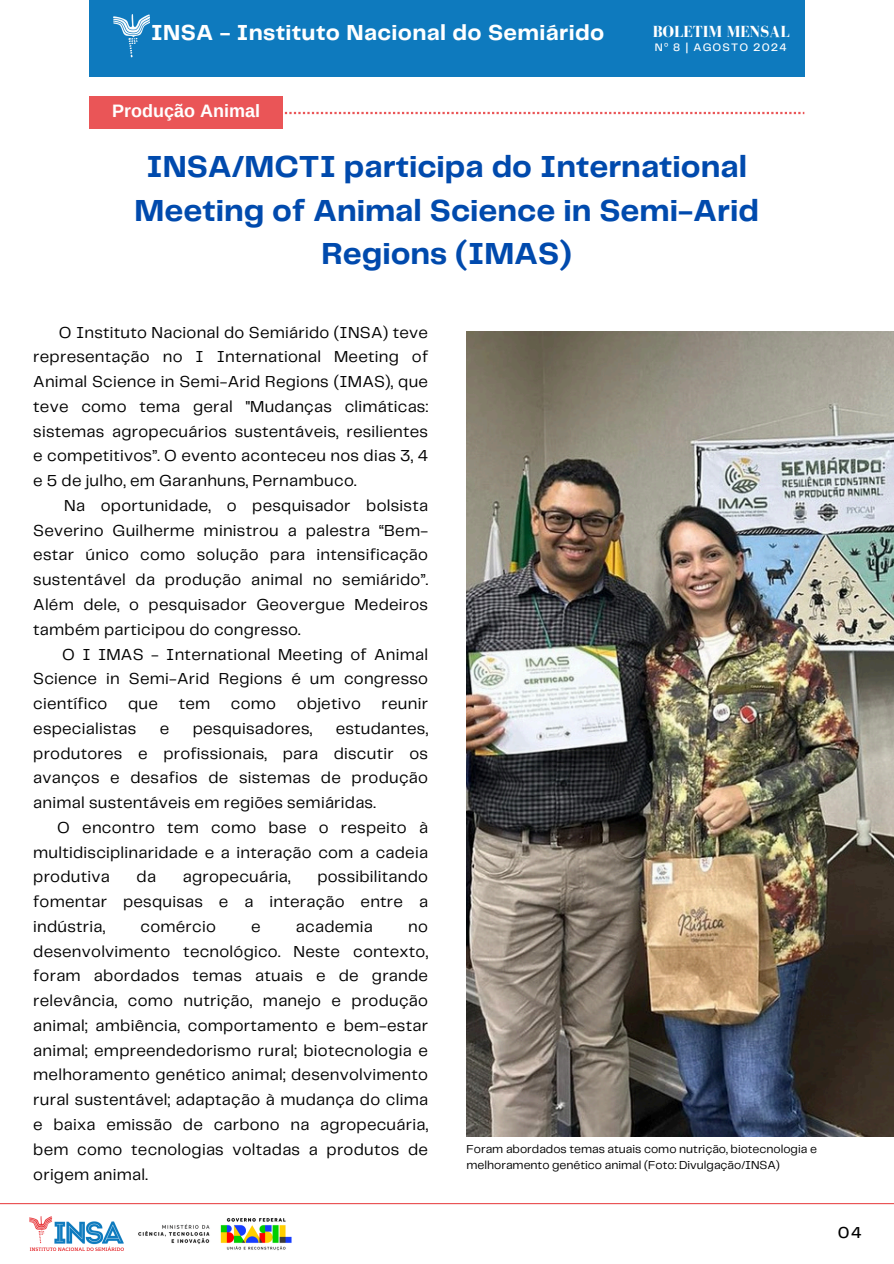
<style>
.page{position:relative;width:894px;height:1264px;background:#fff}
.page>*{position:absolute;margin:0;border:0;box-sizing:border-box;transform-origin:0 0}
.t1{font:700 31.65px/43.8px "Telegraf";color:#004aad;text-align:center}
.t2{font:700 22.65px "Telegraf";letter-spacing:.015em;color:#fff}
.t3{font:700 18px "Arimo";color:#fff}
.t4{font:16.5px/24.8px "Telegraf";letter-spacing:.015em;color:#000;text-align:justify}
.t5{font:700 16.5px "Bodoni FLF";color:#fff}
.t6{font:500 16.5px "Telegraf";color:#000}
.t7{font:12px/16px "Telegraf";color:#000}
.t8{font:500 11.25px "Telegraf";letter-spacing:.1em;color:#fff}
.s1{font-family:"Noto Sans";font-weight:400}
</style>
<div class="page">
<svg style="left:0;top:1203px;width:893px;height:48px"></svg>
<img style="left:30px;top:1216px;width:93px;height:34px">
<img style="left:133px;top:1211px;width:163px;height:40px">
<img style="left:466px;top:331px;width:427px;height:805px">
<svg style="left:284px;top:112px;width:520px;height:2px"></svg>
<div style="left:89px;top:97px;width:194px;height:32px;background:#ea5557"></div>
<div style="left:89px;top:0;width:715px;height:76px;background:#0e7abe"></div>
<img style="left:113px;top:14px;width:36px;height:44px">
<p class="t2" style="left:151px;top:22px;width:454px">INSA - Instituto Nacional do Semiárido</p>
<p class="t5" style="left:652px;top:23px;width:138px">BOLETIM MENSAL</p>
<p class="t8" style="left:654px;top:42px;width:133px">N<span class="s1">º</span> 8 | AGOSTO 2024</p>
<h5 class="t3" style="left:112px;top:101px;width:149px">Produção Animal</h5>
<h1 class="t1" style="left:135px;top:146px;width:625px">INSA/MCTI participa do International<br>Meeting of Animal Science in Semi-Arid<br>Regions (IMAS)</h1>
<h3 class="t4" style="left:59px;top:320px;width:370px">O Instituto Nacional do Semiárido (INSA) teve</h3>
<h3 class="t4" style="left:33px;top:345px;width:396px">representação no I International Meeting of</h3>
<h3 class="t4" style="left:33px;top:370px;width:396px">Animal Science in Semi-Arid Regions (IMAS), que</h3>
<h3 class="t4" style="left:33px;top:395px;width:396px">teve como tema geral "Mudanças climáticas:</h3>
<h3 class="t4" style="left:33px;top:419px;width:396px">sistemas agropecuários sustentáveis, resilientes</h3>
<h3 class="t4" style="left:33px;top:444px;width:396px">e competitivos”. O evento aconteceu nos dias 3, 4</h3>
<h3 class="t4" style="left:33px;top:469px;width:324px">e 5 de julho, em Garanhuns, Pernambuco.</h3>
<h3 class="t4" style="left:64px;top:494px;width:365px">Na oportunidade, o pesquisador bolsista</h3>
<h3 class="t4" style="left:33px;top:518px;width:396px">Severino Guilherme ministrou a palestra “Bem-</h3>
<h3 class="t4" style="left:33px;top:543px;width:396px">estar único como solução para intensificação</h3>
<h3 class="t4" style="left:33px;top:568px;width:396px">sustentável da produção animal no semiárido”.</h3>
<h3 class="t4" style="left:33px;top:593px;width:396px">Além dele, o pesquisador Geovergue Medeiros</h3>
<h3 class="t4" style="left:33px;top:617px;width:269px">também participou do congresso.</h3>
<h3 class="t4" style="left:62px;top:642px;width:367px">O I IMAS - International Meeting of Animal</h3>
<h3 class="t4" style="left:33px;top:667px;width:396px">Science in Semi-Arid Regions é um congresso</h3>
<h3 class="t4" style="left:33px;top:692px;width:76px">científico</h3>
<h3 class="t4" style="left:128px;top:692px;width:31px">que</h3>
<h3 class="t4" style="left:179px;top:692px;width:33px">tem</h3>
<h3 class="t4" style="left:231px;top:692px;width:47px">como</h3>
<h3 class="t4" style="left:297px;top:692px;width:65px">objetivo</h3>
<h3 class="t4" style="left:381px;top:692px;width:48px">reunir</h3>
<h3 class="t4" style="left:33px;top:716px;width:104px">especialistas</h3>
<h3 class="t4" style="left:160px;top:716px;width:11px">e</h3>
<h3 class="t4" style="left:193px;top:716px;width:121px">pesquisadores,</h3>
<h3 class="t4" style="left:33px;top:716px;width:396px;text-indent:302px">estudantes, produtores e profissionais, para discutir os avanços e desafios de sistemas de produção animal sustentáveis em regiões semiáridas.</h3>
<h6 class="t4" style="left:33px;top:815px;width:396px;text-indent:24px">O encontro tem como base o respeito à multidisciplinaridade e a interação com a cadeia produtiva</h6>
<h6 class="t4" style="left:33px;top:865px;width:396px;text-indent:284px">possibilitando fomentar pesquisas e a interação entre a indústria,</h6>
<h6 class="t4" style="left:136px;top:865px;width:21px">da</h6>
<h6 class="t4" style="left:183px;top:865px;width:109px">agropecuária,</h6>
<h6 class="t4" style="left:140px;top:914px;width:77px">comércio</h6>
<h6 class="t4" style="left:251px;top:914px;width:11px">e</h6>
<h6 class="t4" style="left:296px;top:914px;width:78px">academia</h6>
<h6 class="t4" style="left:33px;top:914px;width:396px;text-indent:375px">no desenvolvimento tecnológico. Neste contexto, foram abordados temas atuais e de grande relevância, como nutrição, manejo e produção animal; ambiência, comportamento e bem-estar animal; empreendedorismo rural; biotecnologia e melhoramento genético animal; desenvolvimento rural sustentável; adaptação à mudança do clima e baixa emissão de carbono na agropecuária, bem como tecnologias voltadas a produtos de origem animal.</h6>
<p class="t7" style="left:466px;top:1141px;width:352px">Foram abordados temas atuais como nutrição, biotecnologia e melhoramento genético animal (Foto: Divulgação/INSA)</p>
<h4 class="t6" style="left:837px;top:1224px;width:25px">04</h4>
</div>
